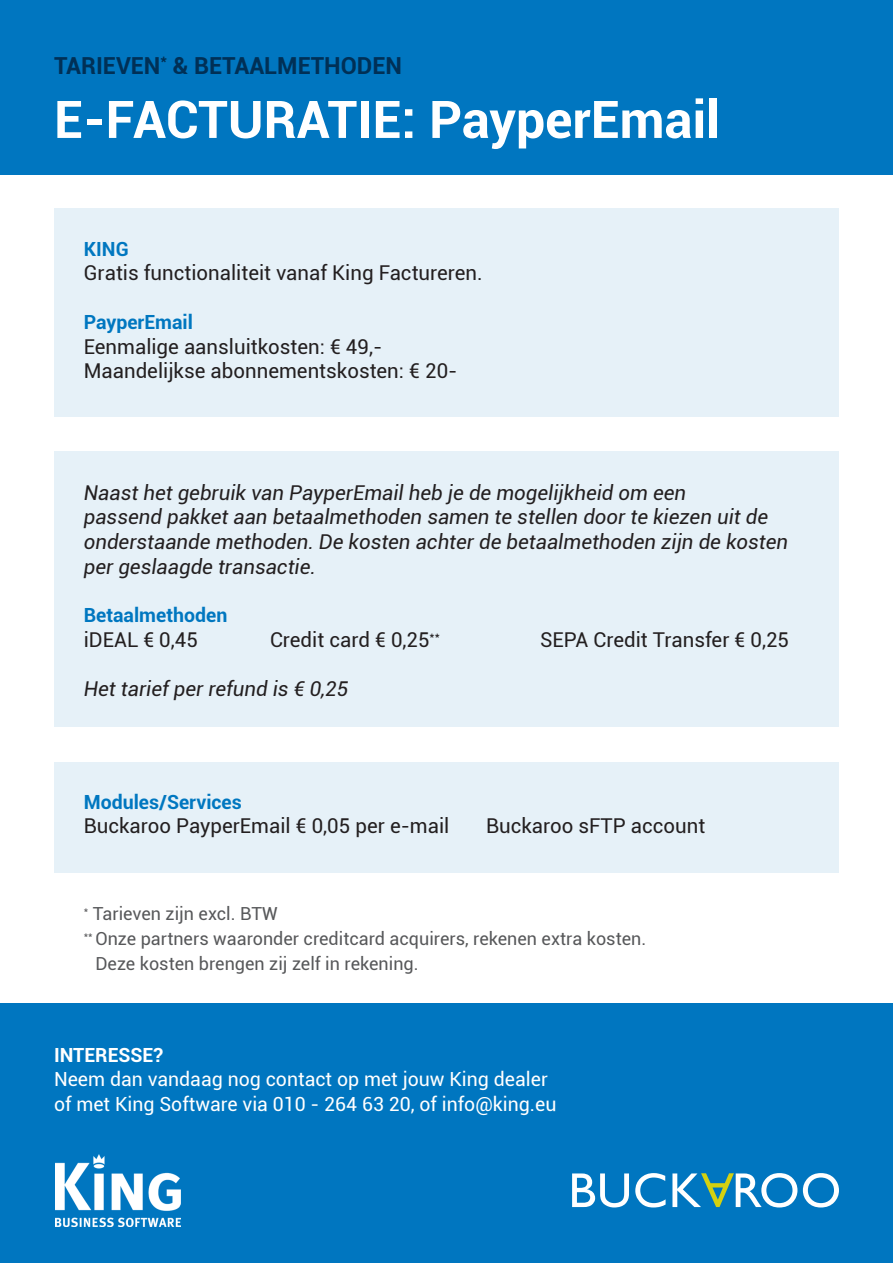
<style>
.page{position:relative;width:893px;height:1263px;background:#fff}
.page>*{position:absolute;margin:0;border:0;box-sizing:border-box;transform-origin:0 0}
.t1{font:700 51.9px "Roboto";color:#fff}
.t2{font:700 23.4px "Roboto";color:#003056}
.t3{font:italic 20.4px/24.6px "Roboto";color:#231f20}
.t4{font:20.4px "Roboto";color:#231f20}
.t5{font:19.5px "Roboto";color:#fff}
.t6{font:700 19.5px "Roboto";color:#0077c0}
.t7{font:700 19.5px "Roboto";color:#fff}
.t8{font:18px "Roboto";color:#57585a}
</style>
<div class="page">
<div style="left:54px;top:208px;width:785px;height:209px;background:#e6f1f8"></div>
<div style="left:0;top:0;width:893px;height:174px;background:#0076c0"></div>
<div style="left:0;top:1003px;width:893px;height:260px;background:#0076c0"></div>
<svg style="left:572px;top:1173px;width:57px;height:34px"></svg>
<svg style="left:635px;top:1173px;width:31px;height:34px"></svg>
<svg style="left:803px;top:1173px;width:36px;height:34px"></svg>
<svg style="left:672px;top:1173px;width:125px;height:34px"></svg>
<img style="left:56px;top:1154px;width:124px;height:72px">
<div style="left:54px;top:452px;width:785px;height:275px;background:#e6f1f8"></div>
<div style="left:54px;top:762px;width:785px;height:111px;background:#e6f1f8"></div>
<p class="t2" style="left:54px;top:49px;width:350px">TARIEVEN<sup>*</sup> &amp; BETAALMETHODEN</p>
<p class="t1" style="left:54px;top:83px;width:668px">E-FACTURATIE: PayperEmail</p>
<p class="t6" style="left:84px;top:235px;width:46px">KING</p>
<p class="t4" style="left:84px;top:259px;width:400px">Gratis functionaliteit vanaf King Factureren.</p>
<p class="t6" style="left:84px;top:309px;width:111px">PayperEmail</p>
<p class="t4" style="left:84px;top:332px;width:300px">Eenmalige aansluitkosten: € 49,-</p>
<p class="t4" style="left:84px;top:357px;width:375px">Maandelijkse abonnementskosten: € 20-</p>
<p class="t3" style="left:84px;top:480px;width:706px">Naast het gebruik van PayperEmail heb je de mogelijkheid om een<br>passend pakket aan betaalmethoden samen te stellen door te kiezen uit de onderstaande methoden. De kosten achter de betaalmethoden zijn de kosten per geslaagde transactie.</p>
<p class="t6" style="left:84px;top:601px;width:145px">Betaalmethoden</p>
<p class="t4" style="left:84px;top:625px;width:116px">iDEAL € 0,45</p>
<p class="t4" style="left:270px;top:625px;width:171px">Credit card € 0,25<sup>**</sup></p>
<p class="t4" style="left:540px;top:625px;width:251px">SEPA Credit Transfer € 0,25</p>
<p class="t3" style="left:84px;top:675px;width:266px">Het tarief per refund is € 0,25</p>
<p class="t6" style="left:84px;top:788px;width:160px">Modules/Services</p>
<p class="t4" style="left:84px;top:811px;width:367px">Buckaroo PayperEmail € 0,05 per e-mail</p>
<p class="t4" style="left:486px;top:811px;width:221px">Buckaroo sFTP account</p>
<p class="t8" style="left:84px;top:901px;width:195px"><sup>*</sup> Tarieven zijn excl. BTW</p>
<p class="t8" style="left:84px;top:926px;width:564px"><sup>**</sup> Onze partners waaronder creditcard acquirers, rekenen extra kosten.</p>
<p class="t8" style="left:84px;top:950px;width:336px"><sup>**</sup> Deze kosten brengen zij zelf in rekening.</p>
<p class="t7" style="left:54px;top:1041px;width:111px">INTERESSE?</p>
<p class="t5" style="left:54px;top:1066px;width:495px">Neem dan vandaag nog contact op met jouw King dealer</p>
<p class="t5" style="left:54px;top:1090px;width:504px">of met King Software via 010 - 264 63 20, of info@king.eu</p>
</div>
